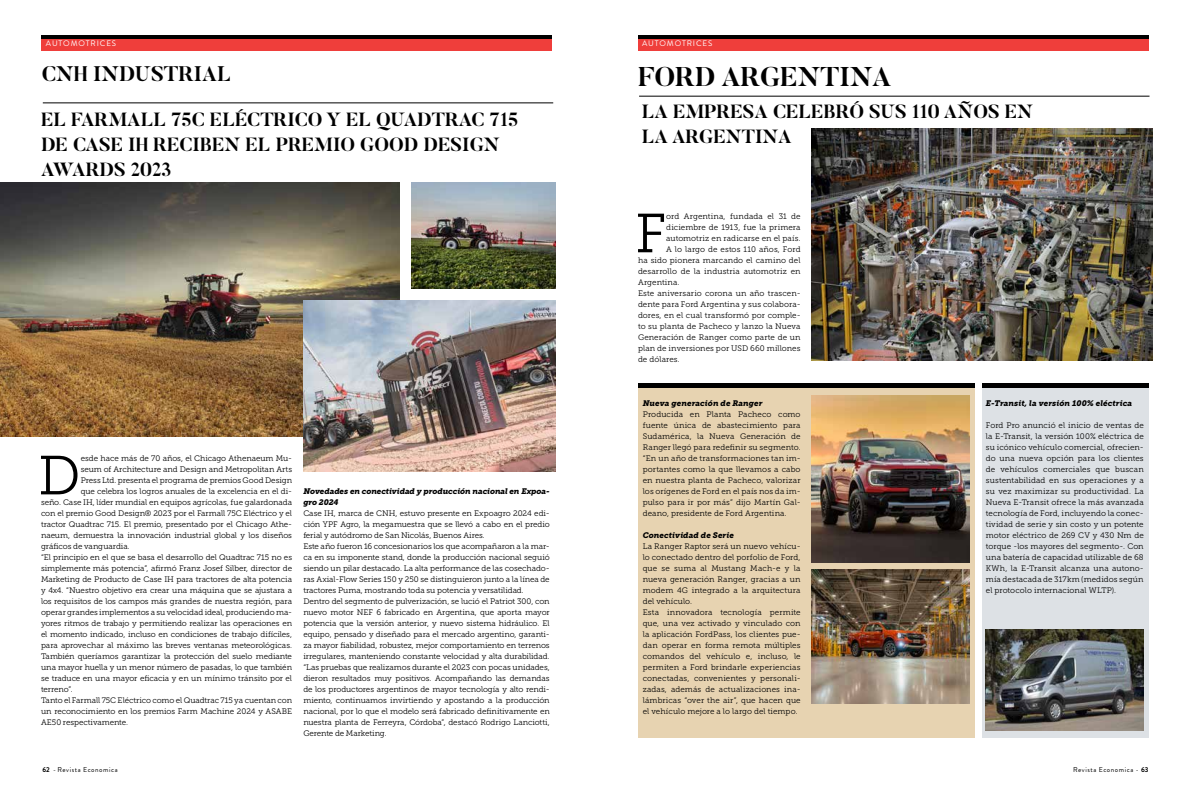
<style>
.page{position:relative;width:1191px;height:794px;background:#fff}
.page>*{position:absolute;margin:0;border:0;box-sizing:border-box;transform-origin:0 0}
.t1{font:54.9px "Museo Slab 300";color:#000}
.t2{font:700 27px "Butler";color:#000}
.t3{font:700 21px "Butler";color:#000}
.t4{font:700 19px/25px "Butler";color:#000}
.t5{font:8px/11px "Museo Slab 300";letter-spacing:-.005em;color:#000}
.t6{font:italic 8px/11px "Museo Slab 900";letter-spacing:.005em;color:#000}
.t7{font:8px "Museo Slab 300";letter-spacing:.015em;color:#000}
.t8{font:8px "Brandon Grotesque";letter-spacing:.11em;color:#fff}
.t9{font:7px "Brandon Grotesque";letter-spacing:.08em;color:#000}
.s1{font-weight:700}
</style>
<div class="page">
<div style="left:982px;top:384px;width:166px;height:353px;background:#dde1e5"></div>
<div style="left:638px;top:384px;width:336px;height:353px;background:#e7d3b1"></div>
<div style="left:42px;top:35px;width:510px;height:15px;background:#ef3e3b"></div>
<hr style="left:42px;top:35px;width:510px;height:3px;background:#000">
<hr style="left:43px;top:102px;width:510px;height:1px;background:#000">
<div style="left:638px;top:35px;width:510px;height:15px;background:#ef3e3b"></div>
<hr style="left:638px;top:35px;width:510px;height:3px;background:#000">
<hr style="left:639px;top:96px;width:510px;height:1px;background:#000">
<img style="left:0;top:183px;width:399px;height:254px">
<img style="left:411px;top:183px;width:144px;height:106px">
<img style="left:303px;top:300px;width:252px;height:171px">
<img style="left:812px;top:129px;width:340px;height:231px">
<img style="left:812px;top:569px;width:157px;height:134px">
<img style="left:812px;top:396px;width:157px;height:166px">
<hr style="left:638px;top:384px;width:336px;height:4px;background:#000">
<hr style="left:982px;top:384px;width:166px;height:4px;background:#000">
<img style="left:986px;top:629px;width:157px;height:101px">
<p class="t8" style="left:46px;top:38px;width:72px">AUTOMOTRICES</p>
<h3 class="t3" style="left:42px;top:61px;width:191px">CNH INDUSTRIAL</h3>
<p class="t8" style="left:642px;top:38px;width:72px">AUTOMOTRICES</p>
<h2 class="t2" style="left:638px;top:59px;width:254px">FORD ARGENTINA</h2>
<h3 class="t4" style="left:41px;top:107px;width:479px">EL FARMALL 75C ELÉCTRICO Y EL QUADTRAC 715<br>DE CASE IH RECIBEN EL PREMIO GOOD DESIGN<br>AWARDS 2023</h3>
<h3 class="t4" style="left:642px;top:99px;width:393px">LA EMPRESA CELEBRÓ SUS 110 AÑOS EN<br>LA ARGENTINA</h3>
<h1 class="t1" style="left:635px;top:203px;width:33px">F</h1>
<p class="t5" style="left:666px;top:211px;width:136px">ord Argentina, fundada el 31 de</p>
<p class="t5" style="left:666px;top:222px;width:136px">diciembre de 1913, fue la primera</p>
<p class="t7" style="left:666px;top:234px;width:136px">automotriz en radicarse en el país.</p>
<p class="t5" style="left:666px;top:244px;width:136px">A lo largo de estos 110 años, Ford</p>
<p class="t5" style="left:638px;top:255px;width:164px">ha sido pionera marcando el camino del</p>
<p class="t5" style="left:638px;top:266px;width:164px">desarrollo de la industria automotriz en</p>
<p class="t7" style="left:638px;top:278px;width:43px">Argentina.</p>
<p class="t7" style="left:638px;top:289px;width:164px">Este aniversario corona un año trascen-</p>
<p class="t5" style="left:638px;top:299px;width:164px">dente para Ford Argentina y sus colabora-</p>
<p class="t5" style="left:638px;top:310px;width:164px">dores, en el cual transformó por comple-</p>
<p class="t5" style="left:638px;top:321px;width:164px">to su planta de Pacheco y lanzo la Nueva</p>
<p class="t5" style="left:638px;top:332px;width:164px">Generación de Ranger como parte de un</p>
<p class="t5" style="left:638px;top:343px;width:164px">plan de inversiones por USD 660 millones</p>
<p class="t5" style="left:638px;top:354px;width:43px">de dólares.</p>
<p class="t6" style="left:643px;top:398px;width:121px">Nueva generación de Ranger</p>
<p class="t5" style="left:643px;top:409px;width:159px;text-align:justify">Producida en Planta Pacheco como fuente única de abastecimiento para Sudamérica, la Nueva Generación de Ranger llegó para redefinir su segmento. “En un año de transformaciones tan im&shy;portantes como la que llevamos a cabo en nuestra planta de Pacheco, valorizar los orígenes de Ford en el país nos da im&shy;pulso para ir por más” dijo Martín Gal&shy;deano, presidente de Ford Argentina.</p>
<p class="t6" style="left:643px;top:530px;width:93px">Conectividad de Serie</p>
<p class="t5" style="left:643px;top:541px;width:159px">La Ranger Raptor será un nuevo vehícu&shy;lo conectado dentro del porfolio de Ford, que se suma al Mustang Mach-e y la nueva generación Ranger, gracias a un modem 4G integrado a la arquitectura del vehículo.<br>Esta innovadora tecnología permite que, una vez activado y vinculado con la aplicación FordPass, los clientes pue&shy;dan operar en forma remota múltiples comandos del vehículo e, incluso, le permiten a Ford brindarle experiencias conectadas, convenientes y personali&shy;zadas, además de actualizaciones ina&shy;lámbricas “over the air”, que hacen que el vehículo mejore a lo largo del tiempo.</p>
<p class="t6" style="left:986px;top:398px;width:148px">E-Transit, la versión 100% eléctrica</p>
<p class="t5" style="left:986px;top:420px;width:159px;text-align:justify">Ford Pro anunció el inicio de ventas de la E-Transit, la versión 100% eléctrica de su icónico vehículo comercial, ofrecien&shy;do una nueva opción para los clientes de vehículos comerciales que buscan sustentabilidad en sus operaciones y a su vez maximizar su productividad. La Nueva E-Transit ofrece la más avanzada tecnología de Ford, incluyendo la conec&shy;tividad de serie y sin costo y un potente motor eléctrico de 269 CV y 430 Nm de torque -los mayores del segmento-. Con una batería de capacidad utilizable de 68<br>KWh, la E-Transit alcanza una autono&shy;mía destacada de 317km (medidos según el protocolo internacional WLTP).</p>
<h1 class="t1" style="left:38px;top:445px;width:44px">D</h1>
<p class="t5" style="left:81px;top:453px;width:213px">esde hace más de 70 años, el Chicago Athenaeum Mu-</p>
<p class="t5" style="left:81px;top:464px;width:213px">seum of Architecture and Design and Metropolitan Arts</p>
<p class="t5" style="left:81px;top:475px;width:213px">Press Ltd. presenta el programa de premios Good Design</p>
<p class="t5" style="left:81px;top:486px;width:213px">que celebra los logros anuales de la excelencia en el di-</p>
<p class="t5" style="left:41px;top:497px;width:253px">seño. Case IH, líder mundial en equipos agrícolas, fue galardonada</p>
<p class="t5" style="left:41px;top:508px;width:252px">con el premio Good Design® 2023 por el Farmall 75C Eléctrico y el</p>
<p class="t5" style="left:41px;top:519px;width:252px">tractor Quadtrac 715. El premio, presentado por el Chicago Athe-</p>
<p class="t5" style="left:41px;top:530px;width:252px">naeum, demuestra la innovación industrial global y los diseños</p>
<p class="t5" style="left:41px;top:541px;width:90px">gráficos de vanguardia.</p>
<p class="t5" style="left:41px;top:552px;width:253px">“El principio en el que se basa el desarrollo del Quadtrac 715 no es</p>
<p class="t5" style="left:41px;top:563px;width:252px">simplemente más potencia”, afirmó Franz Josef Silber, director de</p>
<p class="t5" style="left:41px;top:574px;width:252px">Marketing de Producto de Case IH para tractores de alta potencia</p>
<p class="t5" style="left:41px;top:585px;width:252px">y 4x4. “Nuestro objetivo era crear una máquina que se ajustara a</p>
<p class="t5" style="left:41px;top:596px;width:252px">los requisitos de los campos más grandes de nuestra región, para</p>
<p class="t5" style="left:41px;top:607px;width:252px">operar grandes implementos a su velocidad ideal, produciendo ma-</p>
<p class="t5" style="left:41px;top:618px;width:252px">yores ritmos de trabajo y permitiendo realizar las operaciones en</p>
<p class="t5" style="left:41px;top:629px;width:252px">el momento indicado, incluso en condiciones de trabajo difíciles,</p>
<p class="t5" style="left:41px;top:640px;width:252px">para aprovechar al máximo las breves ventanas meteorológicas.</p>
<p class="t5" style="left:41px;top:651px;width:252px">También queríamos garantizar la protección del suelo mediante</p>
<p class="t5" style="left:41px;top:662px;width:252px">una mayor huella y un menor número de pasadas, lo que también</p>
<p class="t5" style="left:41px;top:673px;width:252px">se traduce en una mayor eficacia y en un mínimo tránsito por el</p>
<p class="t5" style="left:41px;top:684px;width:33px">terreno”.</p>
<p class="t5" style="left:41px;top:695px;width:252px">Tanto el Farmall 75C Eléctrico como el Quadtrac 715 ya cuentan con</p>
<p class="t5" style="left:41px;top:706px;width:252px">un reconocimiento en los premios Farm Machine 2024 y ASABE</p>
<p class="t5" style="left:41px;top:717px;width:89px">AE50 respectivamente.</p>
<p class="t6" style="left:303px;top:486px;width:248px">Novedades en conectividad y producción nacional en Expoa&shy;gro 2024</p>
<p class="t5" style="left:303px;top:508px;width:248px">Case IH, marca de CNH, estuvo presente en Expoagro 2024 edi&shy;ción YPF Agro, la megamuestra que se llevó a cabo en el predio ferial y autódromo de San Nicolás, Buenos Aires.<br>Este año fueron 16 concesionarios los que acompañaron a la mar&shy;ca en su imponente stand, donde la producción nacional seguió siendo un pilar destacado. La alta performance de las cosechado&shy;ras Axial-Flow Series 150 y 250 se distinguieron junto a la línea de tractores Puma, mostrando toda su potencia y versatilidad.<br>Dentro del segmento de pulverización, se lució el Patriot 300, con nuevo motor NEF 6 fabricado en Argentina, que aporta mayor potencia que la versión anterior, y nuevo sistema hidráulico. El equipo, pensado y diseñado para el mercado argentino, garanti&shy;za mayor fiabilidad, robustez, mejor comportamiento en terrenos irregulares, manteniendo constante velocidad y alta durabilidad. “Las pruebas que realizamos durante el 2023 con pocas unidades, dieron resultados muy positivos. Acompañando las demandas de los productores argentinos de mayor tecnología y alto rendi&shy;miento, continuamos invirtiendo y apostando a la producción nacional, por lo que el modelo será fabricado definitivamente en nuestra planta de Ferreyra, Córdoba”, destacó Rodrigo Lanciotti, Gerente de Marketing.</p>
<p class="t9" style="left:43px;top:764px;width:77px"><span class="s1">62</span> - Revista Economica</p>
<p class="t9" style="left:1073px;top:764px;width:77px">Revista Economica - <span class="s1">63</span></p>
</div>
